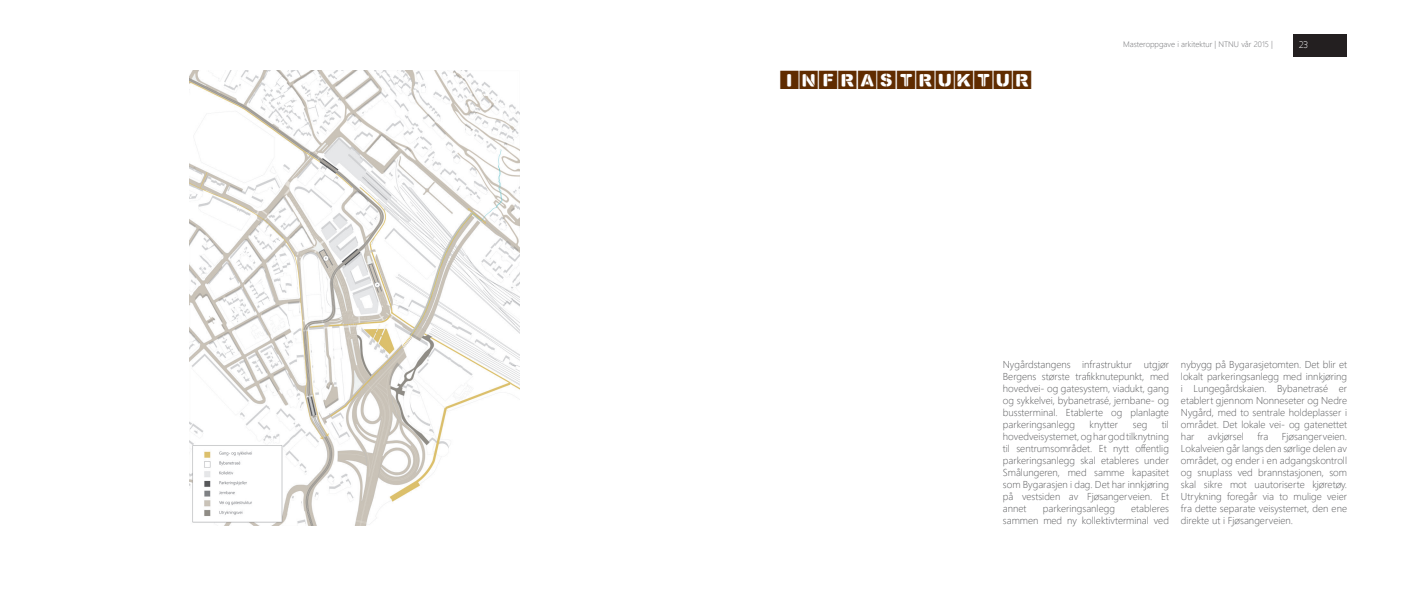
<style>
.page{position:relative;width:1418px;height:596px;background:#fff}
.page>*{position:absolute;margin:0;border:0;box-sizing:border-box;transform-origin:0 0}
.t1{font:26px "Street Stencil";color:#602c00}
.t2{font:300 10px/12px "Segoe UI";color:#57585a;text-align:justify}
.t3{font:10px "Cicle Fina";color:#fff}
.t4{font:300 8px "Segoe UI";color:#6c6d70}
</style>
<div class="page">
<div style="left:1293px;top:34px;width:53px;height:23px;background:#231f20"></div>
<img style="left:190px;top:71px;width:329px;height:453px">
<p class="t1" style="left:780px;top:65px;width:253px">INFRASTRUKTUR</p>
<p class="t4" style="left:1123px;top:38px;width:151px">Masteroppgave i arkitektur | NTNU vår 2015 |</p>
<p class="t3" style="left:1298px;top:39px;width:11px">23</p>
<p class="t2" style="left:1002px;top:358px;width:168px">Nygårdstangens infrastruktur utgjør Bergens største trafikknutepunkt, med hovedvei- og gatesystem, viadukt, gang og sykkelvei, bybanetrasé, jernbane- og bussterminal. Etablerte og planlagte parkeringsanlegg</p>
<p class="t2" style="left:1002px;top:418px;width:168px;text-indent:159px">til hovedveisystemet, og har god tilknytning til sentrumsområdet. Et nytt offentlig parkeringsanlegg skal etableres under Smålungeren, med samme kapasitet som Bygarasjen i dag. Det har innkjøring på vestsiden av Fjøsangerveien. Et annet</p>
<p class="t2" style="left:1089px;top:418px;width:30px">knytter</p>
<p class="t2" style="left:1132px;top:418px;width:16px">seg</p>
<p class="t2" style="left:1002px;top:502px;width:168px;text-align:right">etableres<br>sammen med ny kollektivterminal ved</p>
<p class="t2" style="left:1042px;top:502px;width:74px">parkeringsanlegg</p>
<p class="t2" style="left:1180px;top:358px;width:168px">nybygg på Bygarasjetomten. Det blir et lokalt parkeringsanlegg med innkjøring i Lungegårdskaien. Bybanetrasé er etablert gjennom Nonneseter og Nedre Nygård, med to sentrale holdeplasser i området. Det lokale vei- og gatenettet har</p>
<p class="t2" style="left:1207px;top:430px;width:37px">avkjørsel</p>
<p class="t2" style="left:1257px;top:430px;width:12px">fra</p>
<p class="t2" style="left:1180px;top:430px;width:168px;text-indent:101px">Fjøsangerveien.<br>Lokalveien går langs den sørlige delen av området, og ender i en adgangskontroll og snuplass ved brannstasjonen, som skal sikre mot uautoriserte kjøretøy.<br>Utrykning foregår via to mulige veier fra dette separate veisystemet, den ene direkte ut i Fjøsangerveien.</p>
</div>
